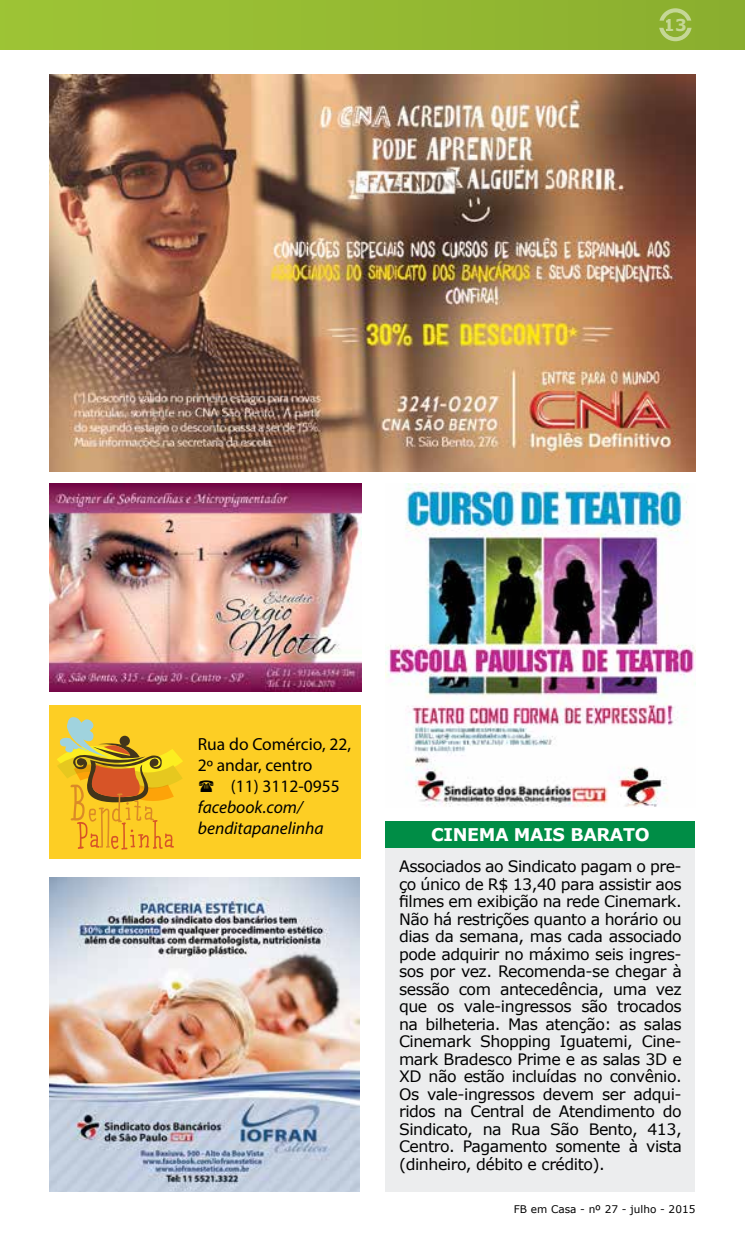
<style>
.page{position:relative;width:745px;height:1241px;background:#fff}
.page>*{position:absolute;margin:0;border:0;box-sizing:border-box;transform-origin:0 0}
.t1{font:17.5px/21px "Myriad Pro";color:#000}
.t2{font:italic 17.5px/21px "Myriad Pro";color:#000}
.t3{font:700 17.5px "Verdana";letter-spacing:-.02em;color:#fff}
.t4{font:700 16.45px "Verdana";color:#fff}
.t5{font:15.75px/17.5px "Verdana";letter-spacing:-.03em;color:#000;text-align:justify}
.t6{font:10.5px "Verdana";color:#000}
</style>
<div class="page">
<div style="left:50px;top:704px;width:310px;height:154px;background:#fdce24"></div>
<div style="left:0;top:0;width:744px;height:50px;background:#95ba33"></div>
<div style="left:385px;top:822px;width:309px;height:369px;background:#ecedee"></div>
<div style="left:385px;top:821px;width:309px;height:26px;background:#008d46"></div>
<svg style="left:659px;top:8px;width:32px;height:13px"></svg>
<svg style="left:659px;top:28px;width:32px;height:13px"></svg>
<img style="left:50px;top:74px;width:644px;height:397px">
<img style="left:385px;top:484px;width:309px;height:323px">
<img style="left:50px;top:483px;width:311px;height:208px">
<img style="left:50px;top:877px;width:309px;height:313px">
<svg style="left:57px;top:717px;width:126px;height:132px"></svg>
<p class="t4" style="left:663px;top:14px;width:24px">13</p>
<p class="t1" style="left:198px;top:733px;width:154px">Rua do Comércio, 22,<br>2º andar, centro</p>
<p class="t1" style="left:230px;top:775px;width:110px">(11) 3112-0955</p>
<p class="t2" style="left:198px;top:796px;width:127px">facebook.com/ benditapanelinha</p>
<p class="t3" style="left:431px;top:823px;width:112px">CIN EMA MAIS</p>
<p class="t3" style="left:570px;top:823px;width:27px">BARAT</p>
<p class="t3" style="left:634px;top:823px;width:16px">O</p>
<p class="t5" style="left:399px;top:856px;width:284px">Associados ao Sindicato pagam o pre&shy;ço único de R$ 13,40 para assistir aos filmes em exibição na rede Cinemark.<br>Não há restrições quanto a horário ou dias da semana, mas cada associado pode adquirir no máximo seis ingres&shy;sos por vez. Recomenda-se chegar à sessão com antecedência, uma vez que os vale-ingressos são trocados na bilheteria. Mas atenção: as salas Cinemark Shopping Iguatemi, Cine&shy;mark Bradesco Prime e as salas 3D e XD não estão incluídas no convênio.<br>Os vale‑ingressos devem ser adqui&shy;ridos na Central de Atendimento do Sindicato, na Rua São Bento, 413, Centro. Pagamento somente à vista (dinheiro, débito e crédito).</p>
<p class="t6" style="left:513px;top:1202px;width:183px">FB em Casa - nº 27 - julho - 2015</p>
</div>
